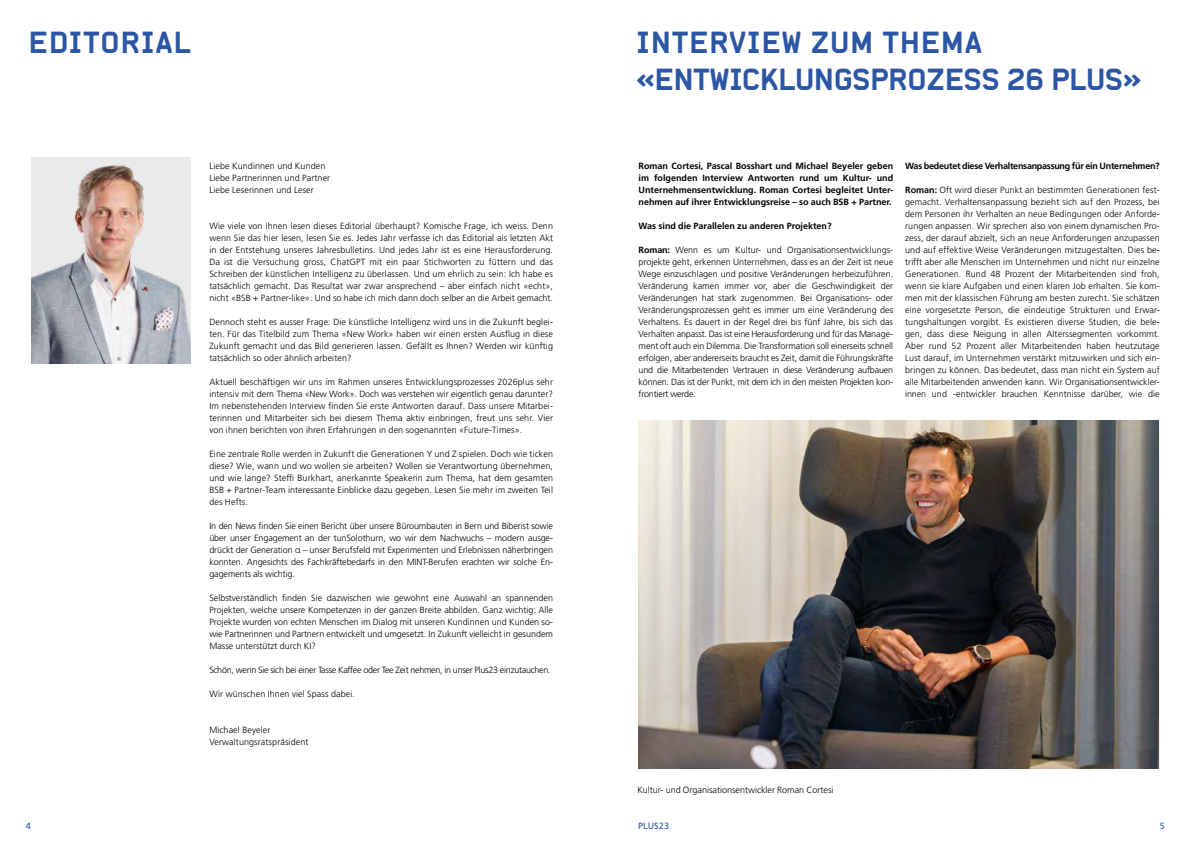
<style>
.page{position:relative;width:1191px;height:842px;background:#fff}
.page>*{position:absolute;margin:0;border:0;box-sizing:border-box;transform-origin:0 0}
.t1{font:700 30px/37px "Alpha Headline Pro";letter-spacing:-.03em;color:#2b55a5}
.t2{font:700 30px "Alpha Headline Pro";color:#2b55a5}
.t3{font:300 9px/12px "Frutiger LT Pro";color:#000;text-align:justify}
.t4{font:700 9px/12px "Frutiger LT Pro";color:#000;text-align:justify}
.t5{font:300 9px "Frutiger LT Pro";letter-spacing:-.03em;color:#000}
.t6{font:700 9px "Frutiger LT Pro";letter-spacing:-.03em;color:#000}
.t7{font:9px "Frutiger LT Pro";letter-spacing:.01em;color:#2b55a5}
.s1{font-family:"Helvetica"}
.s2{font-weight:700}
</style>
<div class="page">
<img style="left:32px;top:157px;width:159px;height:206px">
<img style="left:638px;top:421px;width:521px;height:348px">
<h1 class="t2" style="left:28px;top:24px;width:164px">EDITORIAL</h1>
<p class="t7" style="left:26px;top:820px;width:7px">4</p>
<p class="t3" style="left:209px;top:160px;width:122px;text-align:left">Liebe Kundinnen und Kunden<br>Liebe Partnerinnen und Partner<br>Liebe Leserinnen und Leser</p>
<p class="t3" style="left:209px;top:220px;width:345px">Wie viele von Ihnen lesen dieses Editorial überhaupt? Komische Frage, ich weiss. Denn wenn Sie das hier lesen, lesen Sie es. Jedes Jahr verfasse ich das Editorial als letzten Akt in der Entstehung unseres Jahresbulletins. Und jedes Jahr ist es eine Herausforderung.<br>Da ist die Versuchung gross, ChatGPT mit ein paar Stichworten zu füttern und das Schreiben der künstlichen Intelligenz zu überlassen. Und um ehrlich zu sein: Ich habe es tatsächlich gemacht. Das Resultat war zwar ansprechend – aber einfach nicht «echt», nicht «BSB + Partner-like». Und so habe ich mich dann doch selber an die Arbeit gemacht.</p>
<p class="t3" style="left:209px;top:316px;width:345px">Dennoch steht es ausser Frage: Die künstliche Intelligenz wird uns in die Zukunft beglei&shy;ten. Für das Titelbild zum Thema «New Work» haben wir einen ersten Ausflug in diese Zukunft gemacht und das Bild generieren lassen. Gefällt es Ihnen? Werden wir künftig tatsächlich so oder ähnlich arbeiten?</p>
<p class="t3" style="left:209px;top:376px;width:345px">Aktuell beschäftigen wir uns im Rahmen unseres Entwicklungsprozesses 2026plus sehr intensiv mit dem Thema «New Work». Doch was verstehen wir eigentlich genau darunter?<br>Im nebenstehenden Interview finden Sie erste Antworten darauf. Dass unsere Mitarbei&shy;terinnen und Mitarbeiter sich bei diesem Thema aktiv einbringen, freut uns sehr. Vier von ihnen berichten von ihren Erfahrungen in den sogenannten «Future-Times».</p>
<p class="t3" style="left:209px;top:448px;width:345px">Eine zentrale Rolle werden in Zukunft die Generationen Y und Z spielen. Doch wie ticken diese? Wie, wann und wo wollen sie arbeiten? Wollen sie Verantwortung übernehmen, und wie lange? Steffi Burkhart, anerkannte Speakerin zum Thema, hat dem gesamten BSB + Partner-Team interessante Einblicke dazu gegeben. Lesen Sie mehr im zweiten Teil des Hefts.</p>
<p class="t3" style="left:209px;top:520px;width:345px">In den News finden Sie einen Bericht über unsere Büroumbauten in Bern und Biberist sowie über unser Engagement an der tunSolothurn, wo wir dem Nachwuchs – modern ausge&shy;drückt der Generation <span class="s1">α</span> – unser Berufsfeld mit Experimenten und Erlebnissen näherbringen konnten. Angesichts des Fachkräftebedarfs in den MINT-Berufen erachten wir solche En&shy;gagements als wichtig.</p>
<p class="t3" style="left:209px;top:592px;width:345px">Selbstverständlich finden Sie dazwischen wie gewohnt eine Auswahl an spannenden Projekten, welche unsere Kompetenzen in der ganzen Breite abbilden. Ganz wichtig: Alle Projekte wurden von echten Menschen im Dialog mit unseren Kundinnen und Kunden so&shy;wie Partnerinnen und Partnern entwickelt und umgesetzt. In Zukunft vielleicht in gesundem Masse unterstützt durch KI?</p>
<p class="t5" style="left:209px;top:664px;width:343px">Schön, wenn Sie sich bei einer Tasse Kaffee oder Tee Zeit nehmen, in unser Plus23 einzutauchen.</p>
<p class="t3" style="left:209px;top:688px;width:147px">Wir wünschen Ihnen viel Spass dabei.</p>
<p class="t3" style="left:209px;top:724px;width:101px">Michael Beyeler<br>Verwaltungsratspräsident</p>
<h1 class="t1" style="left:636px;top:23px;width:508px">INTERVIEW ZUM THEMA «ENTWICKLUNGSPROZESS 26 PLUS»</h1>
<p class="t4" style="left:638px;top:160px;width:256px">Roman Cortesi, Pascal Bosshart und Michael Beyeler geben im folgenden Interview Antworten rund um Kultur- und Unternehmensentwicklung. Roman Cortesi begleitet Unter&shy;nehmen auf ihrer Entwicklungsreise – so auch BSB + Partner.</p>
<p class="t4" style="left:638px;top:220px;width:194px">Was sind die Parallelen zu anderen Projekten?</p>
<p class="t3" style="left:638px;top:244px;width:256px"><span class="s2">Roman:</span> Wenn es um Kultur- und Organisationsentwicklungs&shy;projekte geht, erkennen Unternehmen, dass es an der Zeit ist neue Wege einzuschlagen und positive Veränderungen herbeizuführen.<br>Veränderung kamen immer vor, aber die Geschwindigkeit der Veränderungen hat stark zugenommen. Bei Organisations- oder Veränderungsprozessen geht es immer um eine Veränderung des Verhaltens. Es dauert in der Regel drei bis fünf Jahre, bis sich das Verhalten anpasst. Das ist eine Herausforderung und für das Manage&shy;ment oft auch ein Dilemma. Die Transformation soll einerseits schnell erfolgen, aber andererseits braucht es Zeit, damit die Führungskräfte und die Mitarbeitenden Vertrauen in diese Veränderung aufbauen können. Das ist der Punkt, mit dem ich in den meisten Projekten kon&shy;frontiert werde.</p>
<p class="t6" style="left:905px;top:160px;width:256px">Was bedeutet diese Verhaltensanpassung für ein Unternehmen?</p>
<p class="t3" style="left:905px;top:184px;width:256px"><span class="s2">Roman:</span> Oft wird dieser Punkt an bestimmten Generationen fest&shy;gemacht. Verhaltensanpassung bezieht sich auf den Prozess, bei dem Personen ihr Verhalten an neue Bedingungen oder Anforde&shy;rungen anpassen. Wir sprechen also von einem dynamischen Pro&shy;zess, der darauf abzielt, sich an neue Anforderungen anzupassen und auf effektive Weise Veränderungen mitzugestalten. Dies be&shy;trifft aber alle Menschen im Unternehmen und nicht nur einzelne Generationen. Rund 48 Prozent der Mitarbeitenden sind froh, wenn sie klare Aufgaben und einen klaren Job erhalten. Sie kom&shy;men mit der klassischen Führung am besten zurecht. Sie schätzen eine vorgesetzte Person, die eindeutige Strukturen und Erwar&shy;tungshaltungen vorgibt. Es existieren diverse Studien, die bele&shy;gen, dass diese Neigung in allen Alterssegmenten vorkommt.<br>Aber rund 52 Prozent aller Mitarbeitenden haben heutzutage Lust darauf, im Unternehmen verstärkt mitzuwirken und sich ein&shy;bringen zu können. Das bedeutet, dass man nicht ein System auf alle Mitarbeitenden anwenden kann. Wir Organisationsentwickler&shy;innen und -entwickler brauchen Kenntnisse darüber, wie die</p>
<p class="t3" style="left:637px;top:784px;width:198px">Kultur- und Organisationsentwickler Roman Cortesi</p>
<p class="t7" style="left:638px;top:820px;width:32px">PLUS23</p>
<p class="t7" style="left:1159px;top:820px;width:7px">5</p>
</div>
